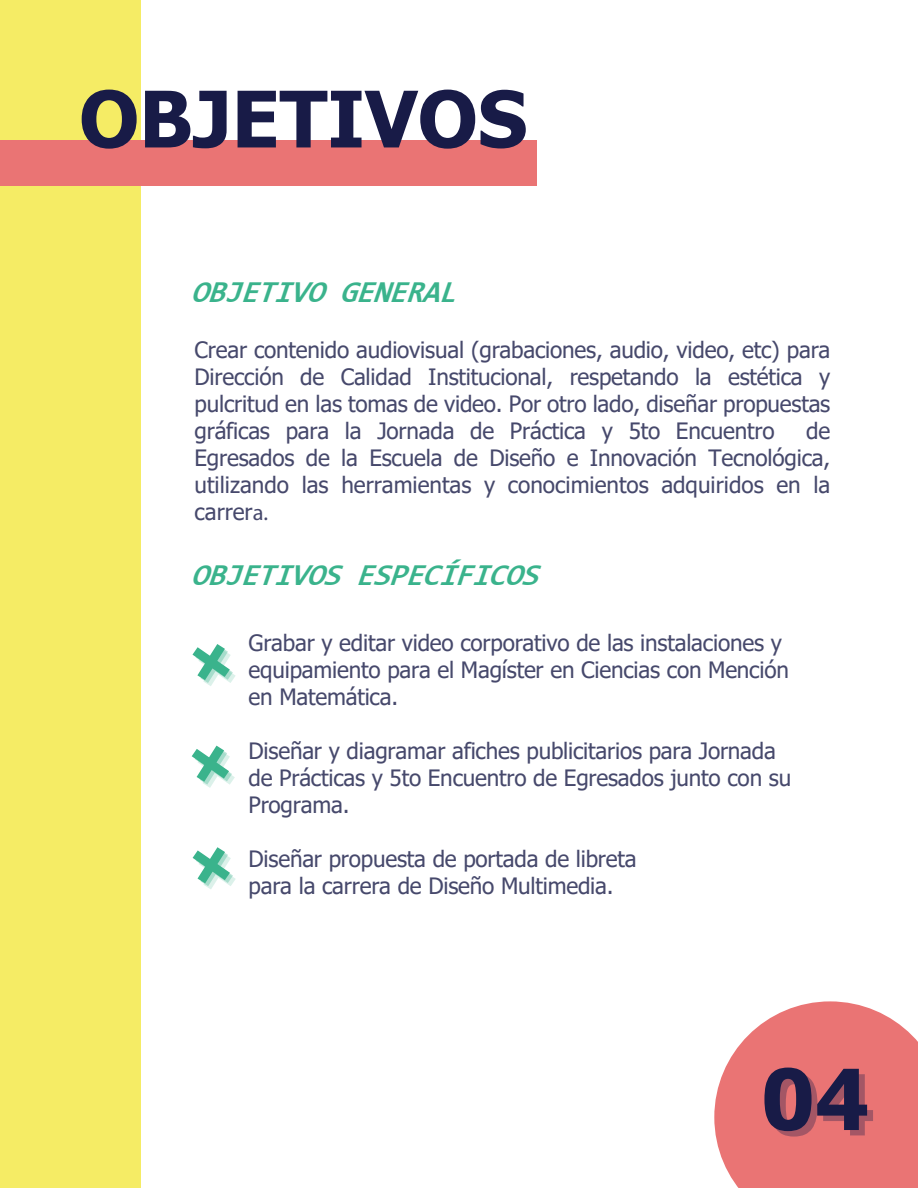
<style>
.page{position:relative;width:918px;height:1188px;background:#fff}
.page>*{position:absolute;margin:0;border:0;box-sizing:border-box;transform-origin:0 0}
.t1{font:700 84px "Tahoma";color:#181b47}
.t2{font:700 78px "Tahoma";color:#181b47}
.t3{font:italic 700 30px "Tahoma";color:#3ab38c}
.t4{font:22.5px/27px "Tahoma";letter-spacing:-.01em;color:rgb(24 27 71/.8)}
.s1{font-family:"Myriad Pro"}
</style>
<div class="page">
<div style="left:0;top:0;width:141px;height:1188px;background:#f5ec65"></div>
<div style="left:0;top:140px;width:536px;height:46px;background:#ea7474"></div>
<svg style="left:714px;top:1001px;width:204px;height:187px;background:#ec8585"></svg>
<svg style="left:191px;top:745px;width:44px;height:43px"></svg>
<svg style="left:192px;top:847px;width:44px;height:42px"></svg>
<svg style="left:192px;top:644px;width:44px;height:42px"></svg>
<h2 class="t2" style="left:79px;top:64px;width:450px">OBJETIVOS</h2>
<h3 class="t3" style="left:195px;top:274px;width:266px">OBJETIVO GENERAL</h3>
<p class="t4" style="left:195px;top:338px;width:637px;text-align:justify">Crear contenido audiovisual (grabaciones, audio, video, etc) para Dirección de Calidad Institucional, respetando la estética y pulcritud en las tomas de video. Por otro lado, diseñar propuestas gráficas para la Jornada de Práctica y 5to Encuentro</p>
<p class="t4" style="left:195px;top:419px;width:637px;text-align:justify;text-indent:612px">de Egresados de la Escuela de Diseño e Innovación Tecnológica, utilizando las herramientas y conocimientos adquiridos en la carrer<span class="s1">a.</span></p>
<h3 class="t3" style="left:195px;top:557px;width:348px">OBJETIVOS ESPECÍFICOS</h3>
<p class="t4" style="left:249px;top:631px;width:542px">Grabar y editar video corporativo de las instalaciones y equipamiento para el Magíster en Ciencias con Mención en Matemática.</p>
<p class="t4" style="left:249px;top:739px;width:544px">Diseñar y diagramar afiches publicitarios para Jornada de Prácticas y 5to Encuentro de Egresados junto con su<br>Programa.</p>
<p class="t4" style="left:249px;top:847px;width:390px">Diseñar propuesta de portada de libreta para la carrera de Diseño Multimedia.</p>
<h1 class="t1" style="left:767px;top:1046px;width:109px">04</h1>
</div>
